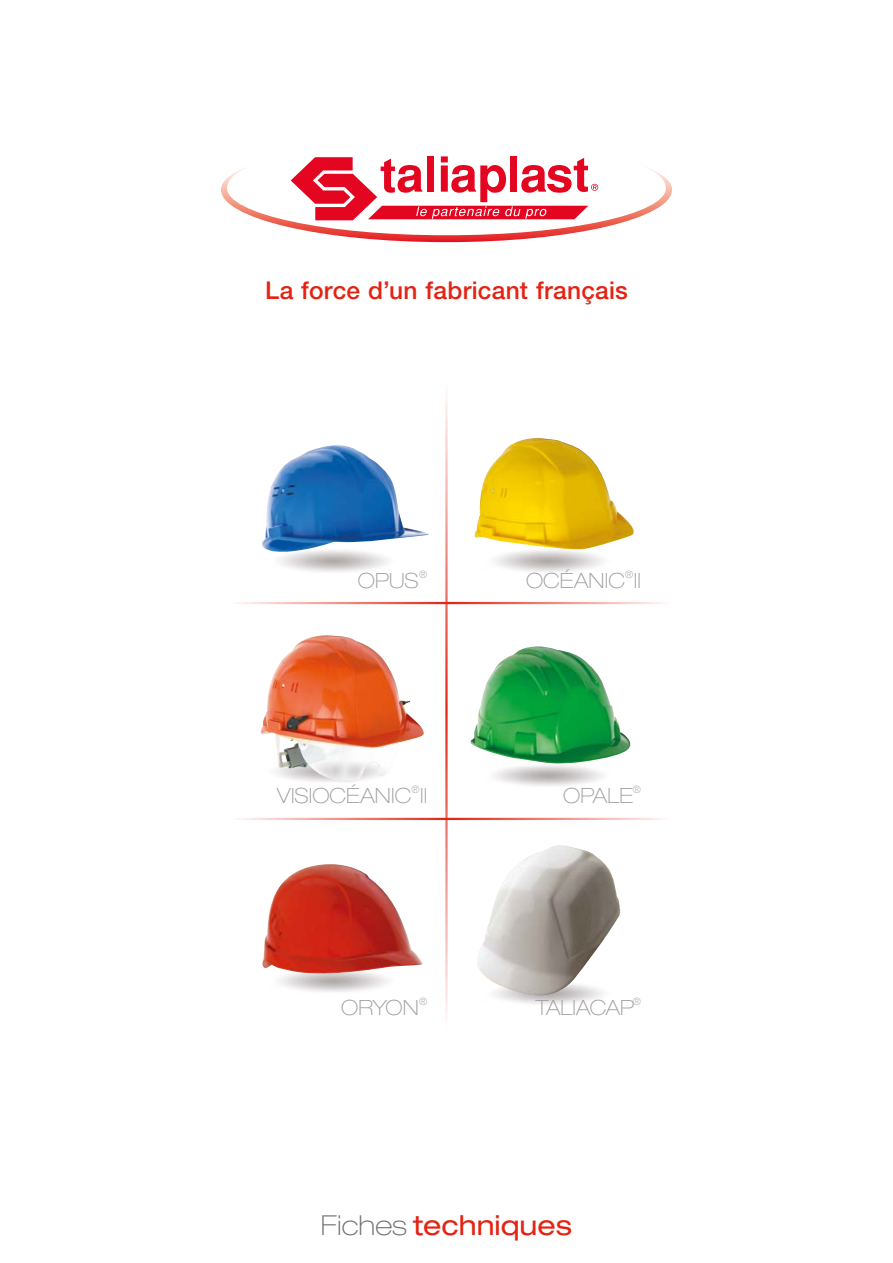
<style>
.page{position:relative;width:893px;height:1263px;background:#fff}
.page>*{position:absolute;margin:0;border:0;box-sizing:border-box;transform-origin:0 0}
.t1{font:expanded 27.45px "Helvetica Neue";color:#e42313}
.t2{font:500 24.45px "Helvetica Neue";letter-spacing:.01em;color:#e42313}
.t3{font:100 expanded 21px "Helvetica Neue";letter-spacing:.005em;color:#9d9d9c}
.t4{font:100 expanded 10.2px "Helvetica Neue";color:#9d9d9c}
.s1{font-weight:100;color:#706f6f}
</style>
<div class="page">
<svg style="left:221px;top:156px;width:451px;height:86px"></svg>
<hr style="left:445px;top:378px;width:3px;height:665px;background:#e42313">
<hr style="left:221px;top:602px;width:451px;height:2px;background:#e42313">
<hr style="left:221px;top:818px;width:451px;height:2px;background:#e42313">
<img style="left:474px;top:438px;width:160px;height:112px">
<img style="left:470px;top:646px;width:161px;height:118px">
<img style="left:477px;top:845px;width:144px;height:150px">
<img style="left:260px;top:635px;width:164px;height:147px">
<img style="left:262px;top:864px;width:161px;height:110px">
<img style="left:262px;top:445px;width:166px;height:106px">
<img style="left:269px;top:549px;width:128px;height:23px">
<p class="t2" style="left:265px;top:276px;width:364px">La force d’un fabricant français</p>
<p class="t3" style="left:358px;top:568px;width:62px">OPUS</p>
<p class="t4" style="left:419px;top:568px;width:10px">®</p>
<p class="t3" style="left:526px;top:568px;width:116px">OCÉANIC II</p>
<p class="t4" style="left:625px;top:568px;width:10px">®</p>
<p class="t3" style="left:277px;top:783px;width:152px">VISIOCÉANIC II</p>
<p class="t4" style="left:412px;top:784px;width:10px">®</p>
<p class="t3" style="left:563px;top:783px;width:71px">OPALE</p>
<p class="t4" style="left:633px;top:784px;width:10px">®</p>
<p class="t3" style="left:341px;top:995px;width:79px">ORYON</p>
<p class="t4" style="left:419px;top:995px;width:10px">®</p>
<p class="t3" style="left:536px;top:995px;width:100px">TALIACAP</p>
<p class="t4" style="left:633px;top:995px;width:10px">®</p>
<h1 class="t1" style="left:321px;top:1209px;width:253px"><span class="s1">Fiches</span> techniques</h1>
</div>
